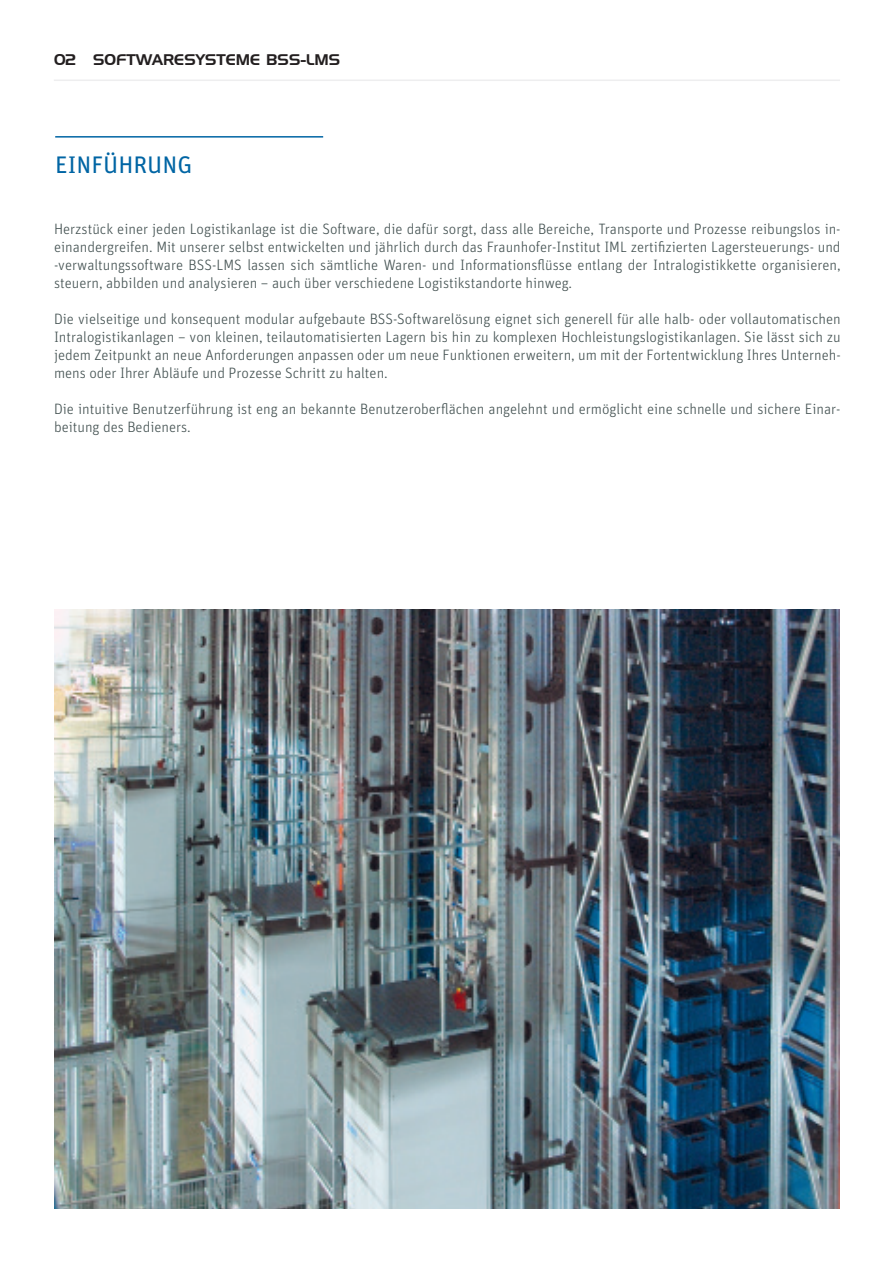
<style>
.page{position:relative;width:893px;height:1263px;background:#fff}
.page>*{position:absolute;margin:0;border:0;box-sizing:border-box;transform-origin:0 0}
.t1{font:24px "Unit Pro";color:#0065a4}
.t2{font:300 15px/18px "Unit Pro";color:#435151;text-align:justify}
.t3{font:15px "Handel Gothic BT";color:#231f20}
</style>
<div class="page">
<hr style="left:54px;top:80px;width:786px;height:1px;background:#eeeeef">
<hr style="left:55px;top:136px;width:268px;height:2px;background:#0065a4">
<img style="left:54px;top:610px;width:785px;height:599px">
<p class="t3" style="left:54px;top:51px;width:288px">02 SOFTWARESYSTEME BSS-LMS</p>
<h1 class="t1" style="left:55px;top:150px;width:139px">EINFÜHRUNG</h1>
<p class="t2" style="left:54px;top:220px;width:788px">Herzstück einer jeden Logistikanlage ist die Software, die dafür sorgt, dass alle Bereiche, Transporte und Prozesse reibungslos in&shy;einandergreifen. Mit unserer selbst entwickelten und jährlich durch das Fraunhofer-Institut IML zertifizierten Lagersteuerungs- und -verwaltungssoftware BSS-LMS lassen sich sämtliche Waren- und Informationsflüsse entlang der Intralogistikkette organisieren, steuern, abbilden und analysieren – auch über verschiedene Logistikstandorte hinweg.</p>
<p class="t2" style="left:54px;top:310px;width:788px">Die vielseitige und konsequent modular aufgebaute BSS-Softwarelösung eignet sich generell für alle halb- oder vollautomatischen Intralogistikanlagen – von kleinen, teilautomatisierten Lagern bis hin zu komplexen Hochleistungslogistikanlagen. Sie lässt sich zu jedem Zeitpunkt an neue Anforderungen anpassen oder um neue Funktionen erweitern, um mit der Fortentwicklung Ihres Unterneh&shy;mens oder Ihrer Abläufe und Prozesse Schritt zu halten.</p>
<p class="t2" style="left:54px;top:400px;width:788px">Die intuitive Benutzerführung ist eng an bekannte Benutzeroberflächen angelehnt und ermöglicht eine schnelle und sichere Einar&shy;beitung des Bedieners.</p>
</div>
